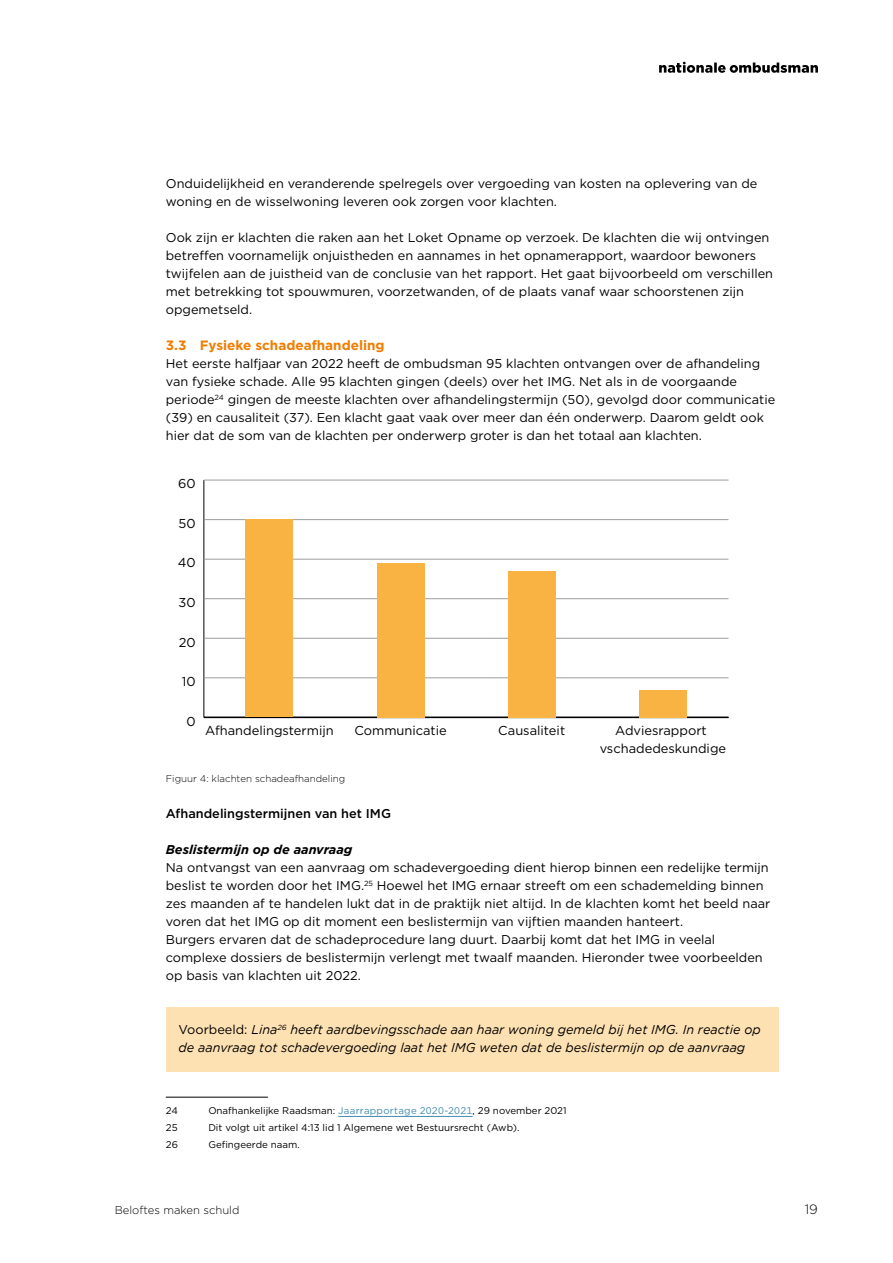
<style>
.page{position:relative;width:893px;height:1263px;background:#fff}
.page>*{position:absolute;margin:0;border:0;box-sizing:border-box;transform-origin:0 0}
.H3_03__Binnenwerk_-_Alinea_kopje_9_12pt{font:700 13.5px "Gotham";color:#ef7d00}
.t1{font:300 13.5px "Gotham";color:#000}
.t2{font:12.9px/18.1px "Gotham Book 6";color:#000;text-align:center}
.P_05__Binnenwerk_-_bodycopy_8_5_12pt{font:12.75px/18px "Gotham";color:#000}
.P_Kadertekst_Brood_Oranje_H3_2{font:italic 12.75px/18px "Gotham";color:#000}
.H4_04__Binnenwerk_-_Subalinea_kopjes_8_5{font:500 12.75px "Gotham";color:#000}
.H5_04__Binnenwerk_-_Tussenkopjes_Italic_{font:italic 700 12.75px "Gotham";color:#000}
.t3{font:300 11.25px "Gotham";color:#000}
.Binnenwerk_-_Voetnoten_6_5_8_5pt{font:9.75px "Gotham";color:#000}
.P_09__Binnenwerk_-_Fotobijschrift_6_5_8_{font:300 9.75px "Gotham";color:#000}
.s1{font-style:normal}
.s2{color:#408ab1}
</style>
<div class="page">
<svg style="left:659px;top:62px;width:159px;height:11px"></svg>
<div style="left:166px;top:1007px;width:612px;height:65px;background:#fde1b3"></div>
<hr style="left:166px;top:1097px;width:102px;height:1px;background:#000">
<hr style="left:338px;top:1116px;width:135px;height:1px;background:#408ab1">
<hr style="left:203px;top:480px;width:1px;height:237px;background:#000">
<hr style="left:204px;top:717px;width:524px;height:1px;background:#000">
<hr style="left:204px;top:677px;width:524px;height:1px;background:#9d9d9c">
<hr style="left:204px;top:638px;width:524px;height:1px;background:#9d9d9c">
<hr style="left:204px;top:598px;width:524px;height:1px;background:#9d9d9c">
<hr style="left:204px;top:559px;width:524px;height:1px;background:#9d9d9c">
<hr style="left:204px;top:519px;width:524px;height:1px;background:#9d9d9c">
<hr style="left:204px;top:480px;width:524px;height:1px;background:#9d9d9c">
<div style="left:246px;top:520px;width:47px;height:197px;background:#f9b342"></div>
<div style="left:377px;top:563px;width:47px;height:154px;background:#f9b342"></div>
<div style="left:508px;top:571px;width:47px;height:146px;background:#f9b342"></div>
<div style="left:639px;top:690px;width:47px;height:27px;background:#f9b342"></div>
<p class="P_05__Binnenwerk_-_bodycopy_8_5_12pt" style="left:166px;top:174px;width:593px">Onduidelijkheid en veranderende spelregels over vergoeding van kosten na oplevering van de woning en de wisselwoning leveren ook zorgen voor klachten.</p>
<p class="P_05__Binnenwerk_-_bodycopy_8_5_12pt" style="left:166px;top:228px;width:609px">Ook zijn er klachten die raken aan het Loket Opname op verzoek. De klachten die wij ontvingen betreffen voornamelijk onjuistheden en aannames in het opnamerapport, waardoor bewoners twijfelen aan de juistheid van de conclusie van het rapport. Het gaat bijvoorbeeld om verschillen met betrekking tot spouwmuren, voorzetwanden, of de plaats vanaf waar schoorstenen zijn opgemetseld.</p>
<h3 class="H3_03__Binnenwerk_-_Alinea_kopje_9_12pt" style="left:166px;top:336px;width:220px">3.3 Fysieke schadeafhandeling</h3>
<p class="P_05__Binnenwerk_-_bodycopy_8_5_12pt" style="left:166px;top:354px;width:611px">Het eerste halfjaar van 2022 heeft de ombudsman 95 klachten ontvangen over de afhandeling van fysieke schade. Alle 95 klachten gingen (deels) over het IMG. Net als in de voorgaande periode<sup>24</sup> gingen de meeste klachten over afhandelingstermijn (50), gevolgd door communicatie (39) en causaliteit (37). Een klacht gaat vaak over meer dan één onderwerp. Daarom geldt ook hier dat de som van de klachten per onderwerp groter is dan het totaal aan klachten.</p>
<p class="t2" style="left:178px;top:474px;width:19px">60</p>
<p class="t2" style="left:179px;top:514px;width:19px">50</p>
<p class="t2" style="left:178px;top:554px;width:19px">40</p>
<p class="t2" style="left:179px;top:593px;width:19px">30</p>
<p class="t2" style="left:179px;top:633px;width:18px">20</p>
<p class="t2" style="left:182px;top:672px;width:15px">10</p>
<p class="t2" style="left:186px;top:712px;width:11px">0</p>
<p class="t2" style="left:205px;top:721px;width:130px">Afhandelingstermijn</p>
<p class="t2" style="left:354px;top:721px;width:94px">Communicatie</p>
<p class="t2" style="left:498px;top:721px;width:68px">Causaliteit</p>
<p class="t2" style="left:600px;top:721px;width:128px">Adviesrapport vschadedeskundige</p>
<p class="P_09__Binnenwerk_-_Fotobijschrift_6_5_8_" style="left:166px;top:772px;width:181px">Figuur 4: klachten schadeafhandeling</p>
<h4 class="H4_04__Binnenwerk_-_Subalinea_kopjes_8_5" style="left:166px;top:805px;width:227px">Afhandelingstermijnen van het IMG</h4>
<h5 class="H5_04__Binnenwerk_-_Tussenkopjes_Italic_" style="left:166px;top:842px;width:188px">Beslistermijn op de aanvraag</h5>
<p class="P_05__Binnenwerk_-_bodycopy_8_5_12pt" style="left:166px;top:858px;width:606px">Na ontvangst van een aanvraag om schadevergoeding dient hierop binnen een redelijke termijn beslist te worden door het IMG.<sup>25</sup> Hoewel het IMG ernaar streeft om een schademelding binnen zes maanden af te handelen lukt dat in de praktijk niet altijd. In de klachten komt het beeld naar voren dat het IMG op dit moment een beslistermijn van vijftien maanden hanteert.<br>Burgers ervaren dat de schadeprocedure lang duurt. Daarbij komt dat het IMG in veelal complexe dossiers de beslistermijn verlengt met twaalf maanden. Hieronder twee voorbeelden op basis van klachten uit 2022.</p>
<p class="P_Kadertekst_Brood_Oranje_H3_2" style="left:179px;top:1021px;width:584px"><span class="s1">Voorbeeld:</span> Lina<sup>26</sup> heeft aardbevingsschade aan haar woning gemeld bij het IMG. In reactie op de aanvraag tot schadevergoeding laat het IMG weten dat de beslistermijn op de aanvraag</p>
<p class="Binnenwerk_-_Voetnoten_6_5_8_5pt" style="left:166px;top:1104px;width:14px">24</p>
<p class="Binnenwerk_-_Voetnoten_6_5_8_5pt" style="left:208px;top:1104px;width:360px">Onafhankelijke Raadsman: <span class="s2">Jaarrapportage 2020-2021</span>, 29 november 2021</p>
<p class="Binnenwerk_-_Voetnoten_6_5_8_5pt" style="left:166px;top:1121px;width:13px">25</p>
<p class="Binnenwerk_-_Voetnoten_6_5_8_5pt" style="left:208px;top:1121px;width:313px">Dit volgt uit artikel 4:13 lid 1 Algemene wet Bestuursrecht (Awb).</p>
<p class="Binnenwerk_-_Voetnoten_6_5_8_5pt" style="left:166px;top:1138px;width:14px">26</p>
<p class="Binnenwerk_-_Voetnoten_6_5_8_5pt" style="left:208px;top:1138px;width:93px">Gefingeerde naam.</p>
<p class="t3" style="left:115px;top:1203px;width:126px">Beloftes maken schuld</p>
<p class="t1" style="left:805px;top:1201px;width:15px">19</p>
</div>
